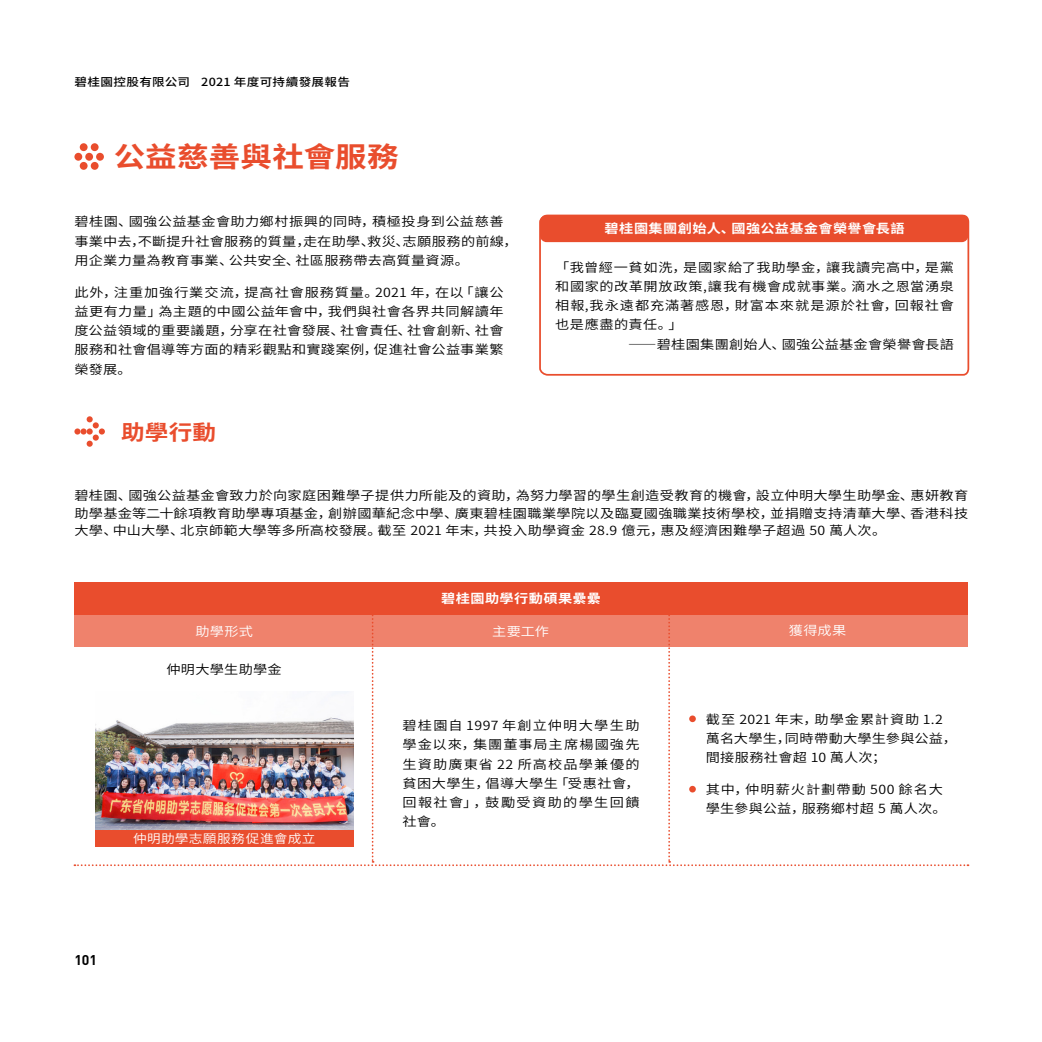
<style>
.page{position:relative;width:1042px;height:1042px;background:#fff}
.page>*{position:absolute;margin:0;border:0;box-sizing:border-box;transform-origin:0 0}
.t1{font:700 28px "Source Han Sans CN";letter-spacing:.005em;color:#e94d2d;scale:1.12 1}
.t2{font:700 21px "Source Han Sans CN";color:#e94d2d;scale:1.12 1}
.t3{font:700 14px "DIN";color:#000}
.t4{font:12.6px/19.2px "Source Han Sans CN";letter-spacing:.03em;color:#000;scale:1.13 1}
.t5{font:700 12.6px "Source Han Sans CN";letter-spacing:.03em;color:#fff;scale:1.13 1}
.t6{font:12.6px "Source Han Sans CN";letter-spacing:.05em;color:#000;scale:1.13 1}
.t7{font:12.6px "Source Han Sans CN";letter-spacing:.065em;color:#000;scale:1.13 1}
.t8{font:12.6px "Source Han Sans CN";letter-spacing:.01em;color:#fff;scale:1.13 1}
.t9{font:12.08px "Source Han Sans CN";letter-spacing:.025em;color:#fff;scale:1.13 1}
.t10{font:500 11.2px "Source Han Sans CN";letter-spacing:.02em;color:#000;scale:1.12 1}
</style>
<div class="page">
<div style="left:74px;top:428px;width:7px;height:6px;background:#e94d2d;border-radius:50%"></div>
<div style="left:93px;top:434px;width:6px;height:7px;background:#e94d2d;border-radius:3px"></div>
<svg style="left:87px;top:441px;width:6px;height:6px"></svg>
<svg style="left:81px;top:416px;width:24px;height:18px"></svg>
<svg style="left:539px;top:214px;width:431px;height:162px"></svg>
<div style="left:540px;top:215px;width:428px;height:27px;background:#e94d2d;border-radius:7px"></div>
<div style="left:74px;top:582px;width:893px;height:32px;background:#e94d2d"></div>
<svg style="left:74px;top:603px;width:894px;height:263px"></svg>
<div style="left:689px;top:715px;width:7px;height:7px;background:#e94d2d;border-radius:50%"></div>
<div style="left:689px;top:786px;width:7px;height:6px;background:#e94d2d;border-radius:50%"></div>
<div style="left:95px;top:830px;width:258px;height:17px;background:#e94d2d"></div>
<div style="left:80px;top:143px;width:8px;height:8px;background:#e94d2d;border-radius:50%"></div>
<div style="left:80px;top:162px;width:8px;height:8px;background:#e94d2d;border-radius:50%"></div>
<div style="left:74px;top:153px;width:8px;height:8px;background:#e94d2d;border-radius:50%"></div>
<div style="left:85px;top:153px;width:8px;height:8px;background:#e94d2d;border-radius:50%"></div>
<div style="left:91px;top:143px;width:8px;height:8px;background:#e94d2d;border-radius:50%"></div>
<div style="left:91px;top:162px;width:8px;height:8px;background:#e94d2d;border-radius:50%"></div>
<div style="left:96px;top:153px;width:8px;height:8px;background:#e94d2d;border-radius:50%"></div>
<p class="t10" style="left:74px;top:76px;width:247px">碧桂園控股有限公司 2021 年度可持續發展報告</p>
<h1 class="t1" style="left:114px;top:142px;width:256px">公益慈善與社會服務</h1>
<p class="t4" style="left:74px;top:212px;width:394px">碧桂園、國強公益基金會助力鄉村振興的同時，積極投身到公益慈善事業中去，不斷提升社會服務的質量，走在助學、救災、志願服務的前線，用企業力量為教育事業、公共安全、社區服務帶去高質量資源。</p>
<p class="t4" style="left:74px;top:282px;width:381px;text-align:justify">此外，注重加強行業交流，提高社會服務質量。2021 年，在以「讓公益更有力量」為主題的中國公益年會中，我們與社會各界共同解讀年度公益領域的重要議題，分享在社會發展、社會責任、社會創新、社會服務和社會倡導等方面的精彩觀點和實踐案例，促進社會公益事業繁榮發展。</p>
<h2 class="t2" style="left:121px;top:421px;width:86px">助學行動</h2>
<p class="t5" style="left:604px;top:222px;width:267px">碧桂園集團創始人、國強公益基金會榮譽會長語</p>
<p class="t6" style="left:555px;top:261px;width:354px">「我曾經一貧如洗，是國家給了我助學金，讓我讀完高中，是黨</p>
<p class="t4" style="left:555px;top:276px;width:354px">和國家的改革開放政策，讓我有機會成就事業。滴水之恩當湧泉</p>
<p class="t7" style="left:555px;top:299px;width:354px">相報，我永遠都充滿著感恩，財富本來就是源於社會，回報社會</p>
<p class="t4" style="left:555px;top:315px;width:114px">也是應盡的責任。」</p>
<p class="t4" style="left:628px;top:334px;width:290px">——碧桂園集團創始人、國強公益基金會榮譽會長語</p>
<p class="t4" style="left:74px;top:487px;width:792px;line-height:17.5px;text-align:justify">碧桂園、國強公益基金會致力於向家庭困難學子提供力所能及的資助，為努力學習的學生創造受教育的機會，設立仲明大學生助學金、惠妍教育助學基金等二十餘項教育助學專項基金，創辦國華紀念中學、廣東碧桂園職業學院以及臨夏國強職業技術學校，並捐贈支持清華大學、香港科技大學、中山大學、北京師範大學等多所高校發展。截至 2021 年末，共投入助學資金 28.9 億元，惠及經濟困難學子超過 50 萬人次。</p>
<p class="t5" style="left:441px;top:591px;width:143px">碧桂園助學行動碩果纍纍</p>
<p class="t8" style="left:196px;top:624px;width:52px">助學形式</p>
<p class="t8" style="left:492px;top:624px;width:52px">主要工作</p>
<p class="t8" style="left:789px;top:624px;width:52px">獲得成果</p>
<p class="t4" style="left:166px;top:659px;width:104px">仲明大學生助學金</p>
<p class="t9" style="left:133px;top:833px;width:163px">仲明助學志願服務促進會成立</p>
<p class="t3" style="left:74px;top:951px;width:24px">101</p>
<p class="t4" style="left:402px;top:715px;width:211px;text-align:justify">碧桂園自 1997 年創立仲明大學生助學金以來，集團董事局主席楊國強先生資助廣東省 22 所高校品學兼優的貧困大學生，倡導大學生「受惠社會，回報社會」，鼓勵受資助的學生回饋社會。</p>
<p class="t4" style="left:706px;top:709px;width:224px">截至 2021 年末，助學金累計資助 1.2萬名大學生，同時帶動大學生參與公益，間接服務社會超 10 萬人次；</p>
<p class="t4" style="left:706px;top:779px;width:215px">其中，仲明薪火計劃帶動 500 餘名大學生參與公益，服務鄉村超 5 萬人次。</p>
</div>
